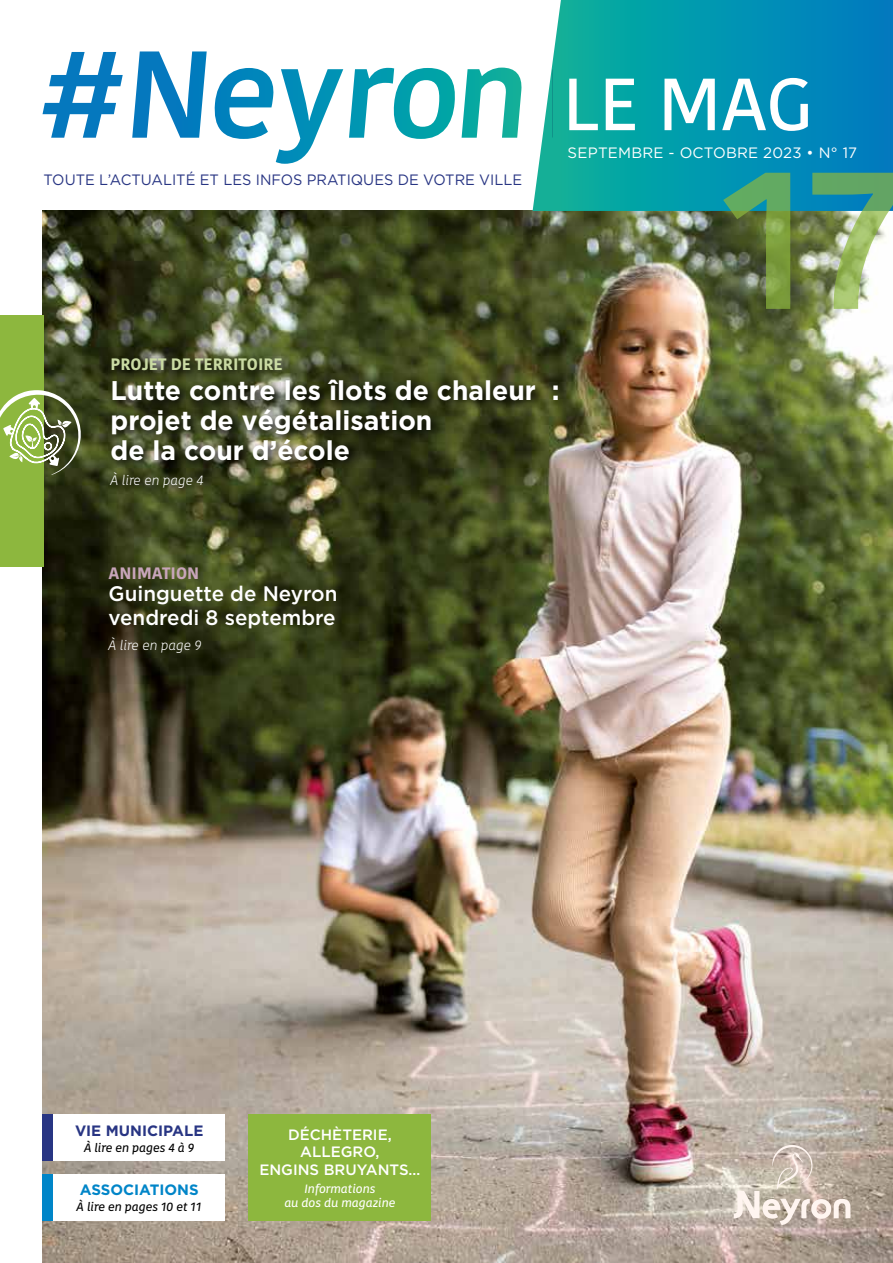
<style>
.page{position:relative;width:893px;height:1263px;background:#fff}
.page>*{position:absolute;margin:0;border:0;box-sizing:border-box;transform-origin:0 0}
.t1{font:600 73.5px "Kohinoor";color:#fff}
.t2{font:700 27px/30px "Gotham";color:#fff}
.t3{font:500 21px/24px "Gotham";color:#fff}
.t4{font:700 16.5px "Kohinoor";color:#cadba3}
.t5{font:700 16.5px "Kohinoor";color:#c8a5ba}
.t6{font:15px "Gotham";color:#283583}
.t7{font:500 15px/17.2px "Gotham";color:#fff;text-align:center}
.t8{font:15px "Gotham";letter-spacing:.015em;color:#fff}
.t9{font:700 15px "Gotham";color:#283583}
.t10{font:700 15px "Gotham";color:#0085c8}
.t11{font:italic 300 13.5px "Kohinoor";color:#fff}
.t12{font:italic 600 12px "Kohinoor";color:#000}
.t13{font:italic 600 12px/14.2px "Kohinoor";color:#fff;text-align:center}
</style>
<div class="page">
<img style="left:43px;top:211px;width:850px;height:1052px">
<svg style="left:533px;top:0;width:360px;height:211px;background:#0d9bb1"></svg>
<svg style="left:43px;top:51px;width:479px;height:113px"></svg>
<svg style="left:723px;top:173px;width:170px;height:136px;background:#72996d"></svg>
<div style="left:43px;top:1114px;width:182px;height:47px;background:#fff"></div>
<div style="left:43px;top:1114px;width:10px;height:47px;background:#283583"></div>
<div style="left:43px;top:1173px;width:182px;height:47px;background:#fff"></div>
<div style="left:43px;top:1173px;width:10px;height:47px;background:#0085c8"></div>
<div style="left:0;top:315px;width:43px;height:251px;background:#8db73e"></div>
<div style="left:249px;top:1114px;width:182px;height:106px;background:#8db73e"></div>
<svg style="left:734px;top:1145px;width:116px;height:80px;background:#cabdb1"></svg>
<svg style="left:106px;top:353px;width:463px;height:145px;background:#3e4322"></svg>
<svg style="left:0;top:390px;width:81px;height:174px"></svg>
<p class="t6" style="left:44px;top:171px;width:480px">TOUTE L’ACTUALITÉ ET LES INFOS PRATIQUES DE VOTRE VILLE</p>
<h1 class="t1" style="left:563px;top:58px;width:252px">LE MAG</h1>
<p class="t8" style="left:568px;top:144px;width:291px">SEPTEMBRE - OCTOBRE 2023 • N° 17</p>
<p class="t4" style="left:111px;top:354px;width:174px">PROJET DE TERRITOIRE</p>
<p class="t2" style="left:111px;top:375px;width:451px">Lutte contre les îlots de chaleur : projet de végétalisation<br>de la cour d’école</p>
<p class="t11" style="left:111px;top:472px;width:94px">À lire en page 4</p>
<p class="t5" style="left:109px;top:562px;width:92px">ANIMATION</p>
<p class="t3" style="left:109px;top:581px;width:230px">Guinguette de Neyron vendredi 8 septembre</p>
<p class="t11" style="left:109px;top:637px;width:95px">À lire en page 9</p>
<p class="t9" style="left:75px;top:1122px;width:130px">VIE MUNICIPALE</p>
<p class="t12" style="left:84px;top:1140px;width:112px">À lire en pages 4 à 9</p>
<p class="t10" style="left:80px;top:1181px;width:121px">ASSOCIATIONS</p>
<p class="t12" style="left:77px;top:1200px;width:127px">À lire en pages 10 et 11</p>
<p class="t7" style="left:259px;top:1126px;width:163px">DÉCHÈTERIE,<br>ALLEGRO,<br>ENGINS BRUYANTS…</p>
<p class="t13" style="left:284px;top:1182px;width:113px">Informations<br>au dos du magazine</p>
</div>
